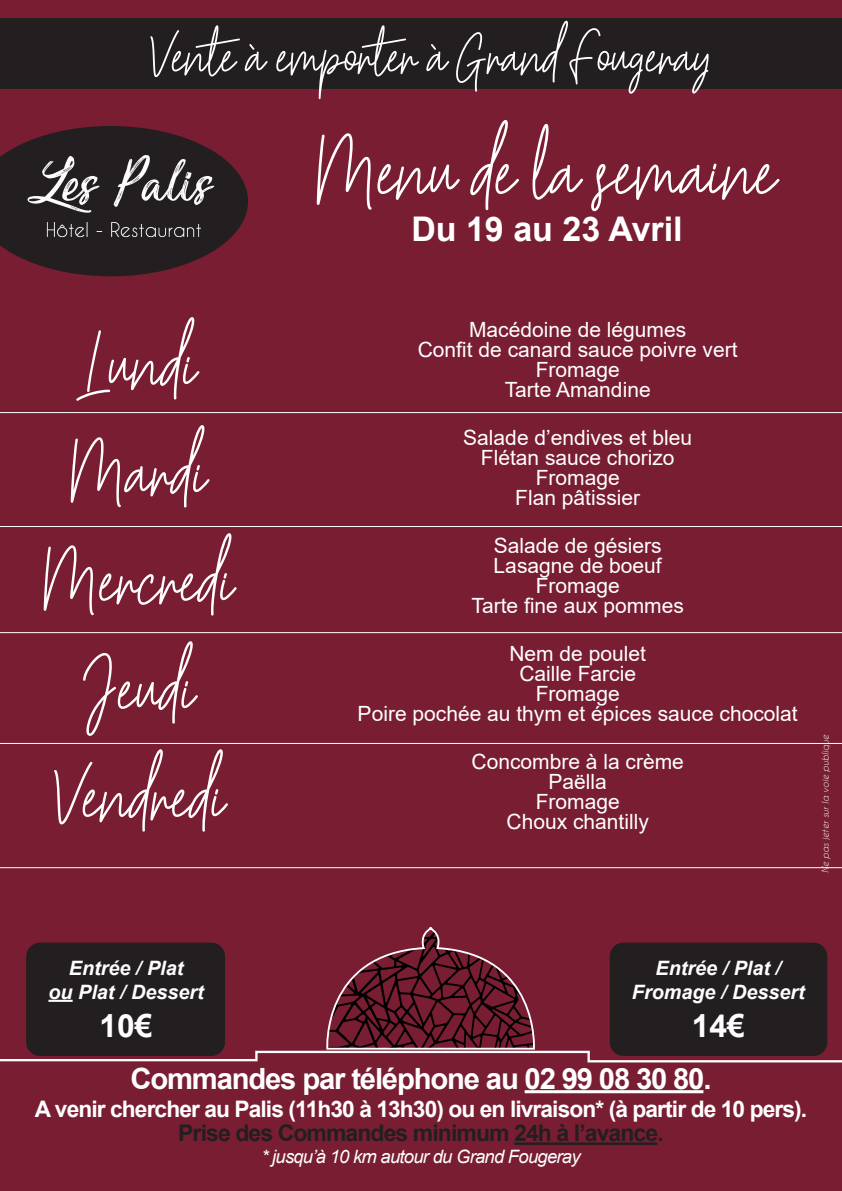
<style>
.page{position:relative;width:842px;height:1191px;background:#791d33}
.page>*{position:absolute;margin:0;border:0;box-sizing:border-box;transform-origin:0 0}
.t1{font:87.6px "Hesterica";color:#fff}
.t2{font:80px "Hesterica";color:#fff}
.t3{font:60px "Hesterica";color:#fff}
.t4{font:700 34px "Arial";color:#fff}
.t5{font:700 31.9px "Arial";color:#fff}
.t6{font:700 29.2px "Arial";letter-spacing:-.04em;color:#fff}
.t7{font:700 23px "Arial";letter-spacing:-.04em;color:#231f20}
.t8{font:700 22.7px "Arial";letter-spacing:-.04em;color:#fff}
.t9{font:21px "Arial";color:#fff}
.t10{font:italic 700 19.8px "Arial";color:#fff}
.t11{font:italic 18.4px "Arial";letter-spacing:-.04em;color:#fff}
.t12{font:italic 9.2px "Caviar Dreams";letter-spacing:-.005em;color:#fff}
</style>
<div class="page">
<div style="left:0;top:18px;width:842px;height:71px;background:#231f20"></div>
<svg style="left:0;top:927px;width:842px;height:136px"></svg>
<hr style="left:0;top:412px;width:842px;height:1px;background:#fff">
<hr style="left:0;top:526px;width:842px;height:1px;background:#fff">
<hr style="left:0;top:632px;width:842px;height:1px;background:#fff">
<hr style="left:525px;top:1090px;width:178px;height:3px;background:#fff">
<hr style="left:514px;top:1142px;width:143px;height:2px;background:#231f20">
<div style="left:27px;top:943px;width:197px;height:112px;background:#231f20;border-radius:13px"></div>
<div style="left:26px;top:942px;width:199px;height:114px;border:1px solid #231f20;border-radius:13px"></div>
<hr style="left:48px;top:999px;width:25px;height:2px;background:#fff">
<div style="left:610px;top:943px;width:217px;height:112px;background:#231f20;border-radius:13px"></div>
<div style="left:610px;top:942px;width:217px;height:114px;border:1px solid #231f20;border-radius:13px"></div>
<svg style="left:48px;top:126px;width:125px;height:150px"></svg>
<img style="left:0;top:134px;width:248px;height:134px">
<hr style="left:0;top:743px;width:842px;height:1px;background:#fff">
<hr style="left:0;top:867px;width:842px;height:1px;background:#fff">
<p class="t3" style="left:149px;top:8px;width:565px">Vente à emporter à Grand Fougeray</p>
<p class="t1" style="left:317px;top:101px;width:462px">Menu de la semaine</p>
<p class="t4" style="left:411px;top:205px;width:273px">Du 19 au 23 Avril</p>
<p class="t2" style="left:81px;top:300px;width:118px">Lundi</p>
<p class="t2" style="left:71px;top:408px;width:139px">Mardi</p>
<p class="t2" style="left:44px;top:516px;width:193px">Mercredi</p>
<p class="t2" style="left:82px;top:624px;width:115px">Jeudi</p>
<p class="t2" style="left:52px;top:732px;width:175px">Vendredi</p>
<p class="t9" style="left:469px;top:315px;width:219px">Macédoine de légumes</p>
<p class="t9" style="left:418px;top:335px;width:321px">Confit de canard sauce poivre vert</p>
<p class="t9" style="left:536px;top:355px;width:86px">Fromage</p>
<p class="t9" style="left:505px;top:375px;width:147px">Tarte Amandine</p>
<p class="t9" style="left:463px;top:423px;width:230px">Salade d’endives et bleu</p>
<p class="t9" style="left:481px;top:443px;width:195px">Flétan sauce chorizo</p>
<p class="t9" style="left:536px;top:463px;width:86px">Fromage</p>
<p class="t9" style="left:515px;top:483px;width:126px">Flan pâtissier</p>
<p class="t9" style="left:494px;top:531px;width:170px">Salade de gésiers</p>
<p class="t9" style="left:494px;top:551px;width:170px">Lasagne de boeuf</p>
<p class="t9" style="left:536px;top:571px;width:86px">Fromage</p>
<p class="t9" style="left:471px;top:591px;width:214px">Tarte fine aux pommes</p>
<p class="t9" style="left:509px;top:639px;width:138px">Nem de poulet</p>
<p class="t9" style="left:519px;top:659px;width:118px">Caille Farcie</p>
<p class="t9" style="left:536px;top:679px;width:86px">Fromage</p>
<p class="t9" style="left:358px;top:699px;width:442px">Poire pochée au thym et épices sauce chocolat</p>
<p class="t9" style="left:471px;top:747px;width:214px">Concombre à la crème</p>
<p class="t9" style="left:548px;top:767px;width:60px">Paëlla</p>
<p class="t9" style="left:536px;top:787px;width:86px">Fromage</p>
<p class="t9" style="left:506px;top:807px;width:144px">Choux chantilly</p>
<p class="t12" style="left:820px;top:873px;width:140px;rotate:-90deg">Ne pas jeter sur la voie publique</p>
<p class="t10" style="left:69px;top:954px;width:116px">Entrée / Plat</p>
<p class="t10" style="left:48px;top:978px;width:157px">ou Plat / Dessert</p>
<p class="t5" style="left:99px;top:1003px;width:55px">10€</p>
<p class="t10" style="left:656px;top:954px;width:127px">Entrée / Plat /</p>
<p class="t10" style="left:632px;top:978px;width:174px">Fromage / Dessert</p>
<p class="t5" style="left:692px;top:1003px;width:55px">14€</p>
<p class="t6" style="left:130px;top:1057px;width:583px">Commandes par téléphone au 02 99 08 30 80.</p>
<p class="t8" style="left:35px;top:1093px;width:774px">A venir chercher au Palis (11h30 à 13h30) ou en livraison* (à partir de 10 pers).</p>
<p class="t7" style="left:178px;top:1117px;width:487px">Prise des Commandes minimum 24h à l’avance.</p>
<p class="t11" style="left:261px;top:1145px;width:321px">* jusqu’à 10 km autour du Grand Fougeray</p>
</div>
